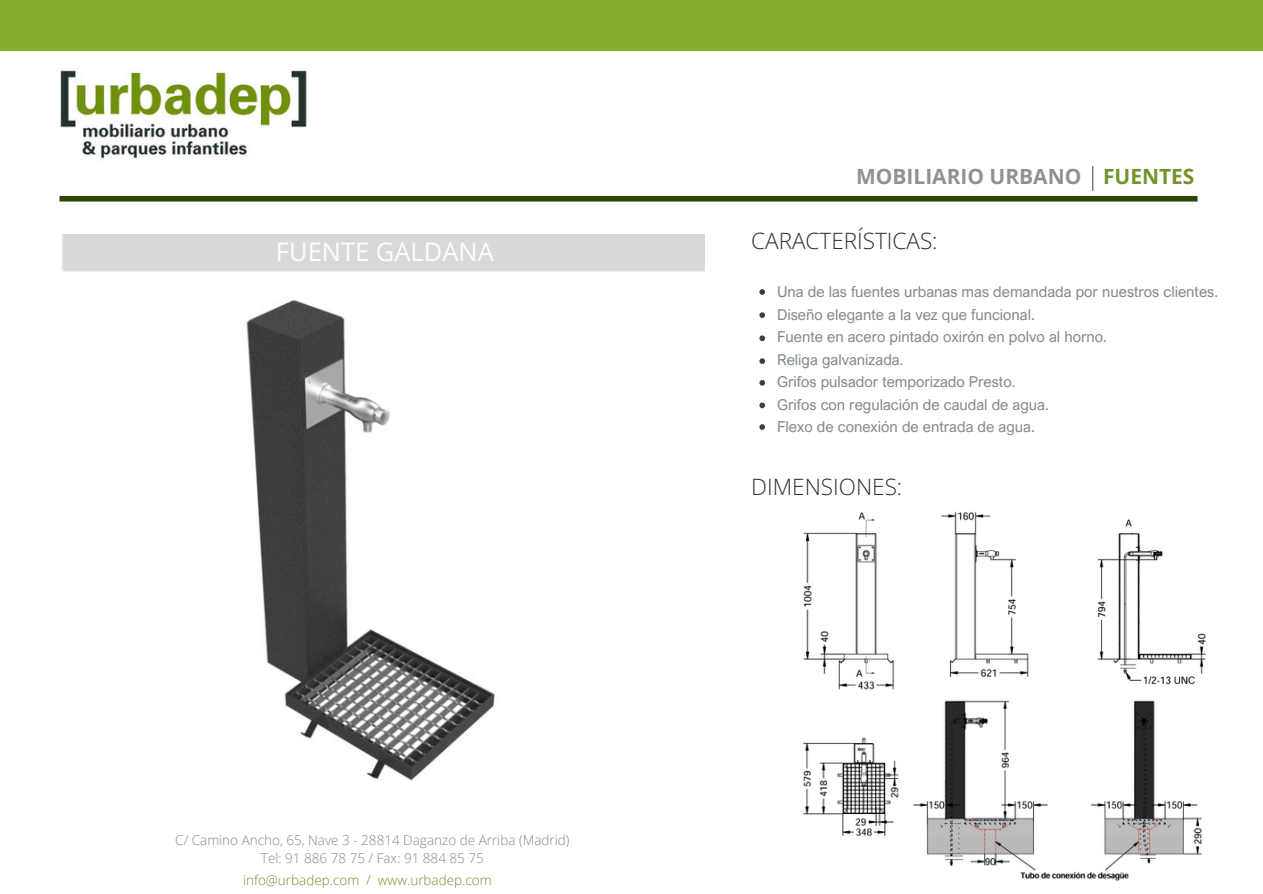
<style>
.page{position:relative;width:1263px;height:894px;background:#fff}
.page>*{position:absolute;margin:0;border:0;box-sizing:border-box;transform-origin:0 0}
.t1{font:25.5px "Open Sans";color:#fcfdfb}
.t2{font:300 22.5px "Open Sans";color:#29322e}
.t3{font:700 21px "Open Sans";color:#8e9391}
.t4{font:15px "Arial Nova";color:#828a8d}
.t5{font:300 13.5px "Open Sans";color:#828a8d}
.t6{font:300 13.5px "Open Sans";color:#72922a}
.s1{color:#72922a}
</style>
<div class="page">
<div style="left:0;top:0;width:1263px;height:51px;background:#85ad29"></div>
<img style="left:60px;top:69px;width:247px;height:90px">
<svg style="left:1092px;top:166px;width:1px;height:25px"></svg>
<div style="left:59px;top:196px;width:1138px;height:5px;background:#2b4906"></div>
<svg style="left:759px;top:289px;width:6px;height:6px"></svg>
<svg style="left:759px;top:358px;width:6px;height:6px"></svg>
<svg style="left:759px;top:335px;width:6px;height:6px"></svg>
<svg style="left:759px;top:380px;width:6px;height:5px"></svg>
<img style="left:246px;top:300px;width:249px;height:481px">
<svg style="left:759px;top:312px;width:6px;height:6px"></svg>
<svg style="left:759px;top:402px;width:6px;height:6px"></svg>
<svg style="left:759px;top:424px;width:6px;height:5px"></svg>
<img style="left:803px;top:511px;width:403px;height:179px">
<img style="left:803px;top:700px;width:399px;height:181px">
<p class="t1" style="left:276px;top:234px;width:219px">FUENTE GALDANA</p>
<p class="t5" style="left:175px;top:829px;width:396px">C/ Camino Ancho, 65, Nave 3 - 28814 Daganzo de Arriba (Madrid)</p>
<p class="t5" style="left:261px;top:847px;width:224px">Tel: 91 886 78 75 / Fax: 91 884 85 75</p>
<p class="t6" style="left:243px;top:869px;width:250px">info@urbadep.com / www.urbadep.com</p>
<p class="t3" style="left:856px;top:162px;width:340px">MOBILIARIO URBANO <span class="s1">FUENTES</span></p>
<p class="t2" style="left:751px;top:224px;width:188px">CARACTERÍSTICAS:</p>
<p class="t4" style="left:777px;top:282px;width:443px">Una de las fuentes urbanas mas demandada por nuestros clientes.</p>
<p class="t4" style="left:777px;top:305px;width:259px">Diseño elegante a la vez que funcional.</p>
<p class="t4" style="left:777px;top:327px;width:331px">Fuente en acero pintado oxirón en polvo al horno.</p>
<p class="t4" style="left:777px;top:350px;width:128px">Religa galvanizada.</p>
<p class="t4" style="left:777px;top:372px;width:240px">Grifos pulsador temporizado Presto.</p>
<p class="t4" style="left:777px;top:395px;width:273px">Grifos con regulación de caudal de agua.</p>
<p class="t4" style="left:777px;top:417px;width:259px">Flexo de conexión de entrada de agua.</p>
<p class="t2" style="left:751px;top:471px;width:152px">DIMENSIONES:</p>
</div>
